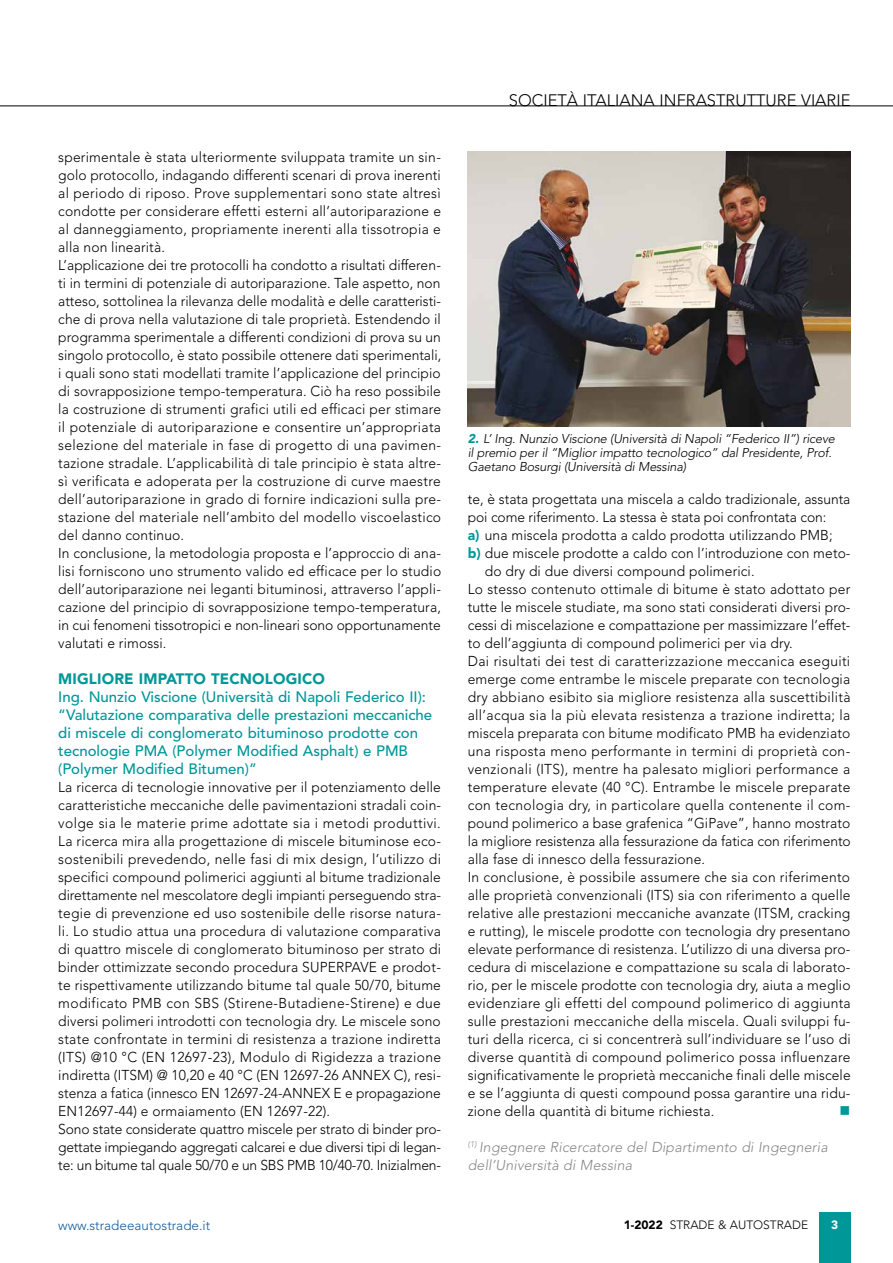
<style>
.page{position:relative;width:893px;height:1263px;background:#fff}
.page>*{position:absolute;margin:0;border:0;box-sizing:border-box;transform-origin:0 0}
.t1{font:300 16.5px "Avenir";color:#000}
.t2{font:500 15px/18px "Avenir";color:#009799}
.t3{font:900 15px "Avenir";letter-spacing:.01em;color:#009799}
.t4{font:15px "Wingdings";color:#009799}
.t5{font:300 14.25px/18px "Avenir";letter-spacing:.01em;color:#000}
.t6{font:italic 300 14.25px/18px "Avenir";letter-spacing:.01em;color:#87888a}
.t7{font:300 13.5px "Avenir";color:#165b9a}
.t8{font:italic 300 12.75px/14.2px "Avenir";letter-spacing:-.015em;color:#000}
.t9{font:300 12px "Avenir";color:#000}
.t10{font:900 12px "Avenir";color:#fff}
.s1{font-weight:900;color:#009799}
.s2{font-weight:900}
</style>
<div class="page">
<hr style="left:0;top:106px;width:893px;height:1px;background:#000">
<div style="left:819px;top:1212px;width:31px;height:51px;background:#009799"></div>
<img style="left:468px;top:151px;width:382px;height:275px">
<p class="t5" style="left:58px;top:148px;width:385px">sperimentale è stata ulteriormente sviluppata tramite un sin&shy;golo protocollo, indagando differenti scenari di prova inerenti al periodo di riposo. Prove supplementari sono state altresì condotte per considerare effetti esterni all’autoriparazione e al danneggiamento, propriamente inerenti alla tissotropia e alla non linearità.<br>L’applicazione dei tre protocolli ha condotto a risultati differen&shy;ti in termini di potenziale di autoriparazione. Tale aspetto, non atteso, sottolinea la rilevanza delle modalità e delle caratteristi&shy;che di prova nella valutazione di tale proprietà. Estendendo il programma sperimentale a differenti condizioni di prova su un singolo protocollo, è stato possibile ottenere dati sperimentali, i quali sono stati modellati tramite l’applicazione del principio di sovrapposizione tempo-temperatura. Ciò ha reso possibile la costruzione di strumenti grafici utili ed efficaci per stimare il potenziale di autoriparazione e consentire un’appropriata selezione del materiale in fase di progetto di una pavimen&shy;tazione stradale. L’applicabilità di tale principio è stata altre&shy;sì verificata e adoperata per la costruzione di curve maestre dell’autoriparazione in grado di fornire indicazioni sulla pre&shy;stazione del materiale nell’ambito del modello viscoelastico del danno continuo.<br>In conclusione, la metodologia proposta e l’approccio di ana&shy;lisi forniscono uno strumento valido ed efficace per lo studio dell’autoriparazione nei leganti bituminosi, attraverso l’appli&shy;cazione del principio di sovrapposizione tempo-temperatura, in cui fenomeni tissotropici e non-lineari sono opportunamente valutati e rimossi.</p>
<p class="t3" style="left:58px;top:670px;width:268px">MIGLIORE IMPATTO TECNOLOGICO</p>
<p class="t2" style="left:58px;top:688px;width:376px">Ing. Nunzio Viscione (Università di Napoli Federico II): “Valutazione comparativa delle prestazioni meccaniche di miscele di conglomerato bituminoso prodotte con tecnologie PMA (Polymer Modified Asphalt) e PMB (Polymer Modified Bitumen)”</p>
<p class="t5" style="left:58px;top:778px;width:384px">La ricerca di tecnologie innovative per il potenziamento delle caratteristiche meccaniche delle pavimentazioni stradali coin&shy;volge sia le materie prime adottate sia i metodi produttivi.<br>La ricerca mira alla progettazione di miscele bituminose eco&shy;sostenibili prevedendo, nelle fasi di mix design, l’utilizzo di specifici compound polimerici aggiunti al bitume tradizionale direttamente nel mescolatore degli impianti perseguendo stra&shy;tegie di prevenzione ed uso sostenibile delle risorse natura&shy;li. Lo studio attua una procedura di valutazione comparativa di quattro miscele di conglomerato bituminoso per strato di binder ottimizzate secondo procedura SUPERPAVE e prodot&shy;te rispettivamente utilizzando bitume tal quale 50/70, bitume modificato PMB con SBS (Stirene-Butadiene-Stirene) e due diversi polimeri introdotti con tecnologia dry. Le miscele sono state confrontate in termini di resistenza a trazione indiretta (ITS) @10 °C (EN 12697-23), Modulo di Rigidezza a trazione indiretta (ITSM) @ 10,20 e 40 °C (EN 12697-26 ANNEX C), resi&shy;stenza a fatica (innesco EN 12697-24-ANNEX E e propagazione EN12697-44) e ormaiamento (EN 12697-22).<br>Sono state considerate quattro miscele per strato di binder pro&shy;gettate impiegando aggregati calcarei e due diversi tipi di legan&shy;te: un bitume tal quale 50/70 e un SBS PMB 10/40-70. Inizialmen-</p>
<p class="t1" style="left:509px;top:90px;width:343px">SOCIETÀ ITALIANA INFRASTRUTTURE VIARIE</p>
<p class="t8" style="left:468px;top:431px;width:369px"><span class="s1">2.</span> L’ Ing. Nunzio Viscione (Università di Napoli “Federico II”) riceve il premio per il “Miglior impatto tecnologico” dal Presidente, Prof.<br>Gaetano Bosurgi (Università di Messina)</p>
<p class="t5" style="left:468px;top:490px;width:384px">te, è stata progettata una miscela a caldo tradizionale, assunta</p>
<p class="t5" style="left:468px;top:508px;width:360px">poi come riferimento. La stessa è stata poi confrontata con:</p>
<p class="t5" style="left:468px;top:526px;width:366px"><span class="s1">a)</span> una miscela prodotta a caldo prodotta utilizzando PMB;</p>
<p class="t5" style="left:468px;top:544px;width:384px"><span class="s1">b)</span> due miscele prodotte a caldo con l’introduzione con meto-</p>
<p class="t5" style="left:485px;top:562px;width:271px">do dry di due diversi compound polimerici.</p>
<p class="t5" style="left:468px;top:580px;width:384px">Lo stesso contenuto ottimale di bitume è stato adottato per</p>
<p class="t5" style="left:468px;top:598px;width:384px">tutte le miscele studiate, ma sono stati considerati diversi pro-</p>
<p class="t5" style="left:468px;top:616px;width:384px">cessi di miscelazione e compattazione per massimizzare l’effet-</p>
<p class="t5" style="left:468px;top:634px;width:326px">to dell’aggiunta di compound polimerici per via dry.</p>
<p class="t5" style="left:468px;top:652px;width:384px">Dai risultati dei test di caratterizzazione meccanica eseguiti</p>
<p class="t5" style="left:468px;top:670px;width:384px">emerge come entrambe le miscele preparate con tecnologia</p>
<p class="t5" style="left:468px;top:688px;width:384px">dry abbiano esibito sia migliore resistenza alla suscettibilità</p>
<p class="t5" style="left:468px;top:706px;width:384px">all’acqua sia la più elevata resistenza a trazione indiretta; la</p>
<p class="t5" style="left:468px;top:724px;width:384px">miscela preparata con bitume modificato PMB ha evidenziato</p>
<p class="t5" style="left:468px;top:742px;width:384px">una risposta meno performante in termini di proprietà con-</p>
<p class="t5" style="left:468px;top:760px;width:384px">venzionali (ITS), mentre ha palesato migliori performance a</p>
<p class="t5" style="left:468px;top:778px;width:384px">temperature elevate (40 °C). Entrambe le miscele preparate</p>
<p class="t5" style="left:468px;top:796px;width:384px">con tecnologia dry, in particolare quella contenente il com-</p>
<p class="t5" style="left:468px;top:814px;width:384px">pound polimerico a base grafenica “GiPave”, hanno mostrato</p>
<p class="t5" style="left:468px;top:832px;width:385px">la migliore resistenza alla fessurazione da fatica con riferimento</p>
<p class="t5" style="left:468px;top:850px;width:239px">alla fase di innesco della fessurazione.</p>
<p class="t5" style="left:468px;top:868px;width:384px">In conclusione, è possibile assumere che sia con riferimento</p>
<p class="t5" style="left:468px;top:886px;width:384px">alle proprietà convenzionali (ITS) sia con riferimento a quelle</p>
<p class="t5" style="left:468px;top:904px;width:384px">relative alle prestazioni meccaniche avanzate (ITSM, cracking</p>
<p class="t5" style="left:468px;top:922px;width:384px">e rutting), le miscele prodotte con tecnologia dry presentano</p>
<p class="t5" style="left:468px;top:940px;width:384px">elevate performance di resistenza. L’utilizzo di una diversa pro-</p>
<p class="t5" style="left:468px;top:958px;width:384px">cedura di miscelazione e compattazione su scala di laborato-</p>
<p class="t5" style="left:468px;top:976px;width:384px">rio, per le miscele prodotte con tecnologia dry, aiuta a meglio</p>
<p class="t5" style="left:468px;top:994px;width:384px">evidenziare gli effetti del compound polimerico di aggiunta</p>
<p class="t5" style="left:468px;top:1012px;width:384px">sulle prestazioni meccaniche della miscela. Quali sviluppi fu-</p>
<p class="t5" style="left:468px;top:1030px;width:385px">turi della ricerca, ci si concentrerà sull’individuare se l’uso di</p>
<p class="t5" style="left:468px;top:1048px;width:384px">diverse quantità di compound polimerico possa influenzare</p>
<p class="t5" style="left:468px;top:1066px;width:384px">significativamente le proprietà meccaniche finali delle miscele</p>
<p class="t5" style="left:468px;top:1084px;width:384px">e se l’aggiunta di questi compound possa garantire una ridu-</p>
<p class="t5" style="left:468px;top:1102px;width:248px">zione della quantità di bitume richiesta.</p>
<p class="t4" style="left:840px;top:1103px;width:12px">■</p>
<p class="t6" style="left:468px;top:1138px;width:361px"><sup>(1)</sup> Ingegnere Ricercatore del Dipartimento di Ingegneria dell’Università di Messina</p>
<p class="t7" style="left:58px;top:1217px;width:154px">www.stradeeautostrade.it</p>
<p class="t9" style="left:624px;top:1217px;width:186px"><span class="s2">1-2022</span> STRADE &amp; AUTOSTRADE</p>
<p class="t10" style="left:831px;top:1217px;width:9px">3</p>
</div>
